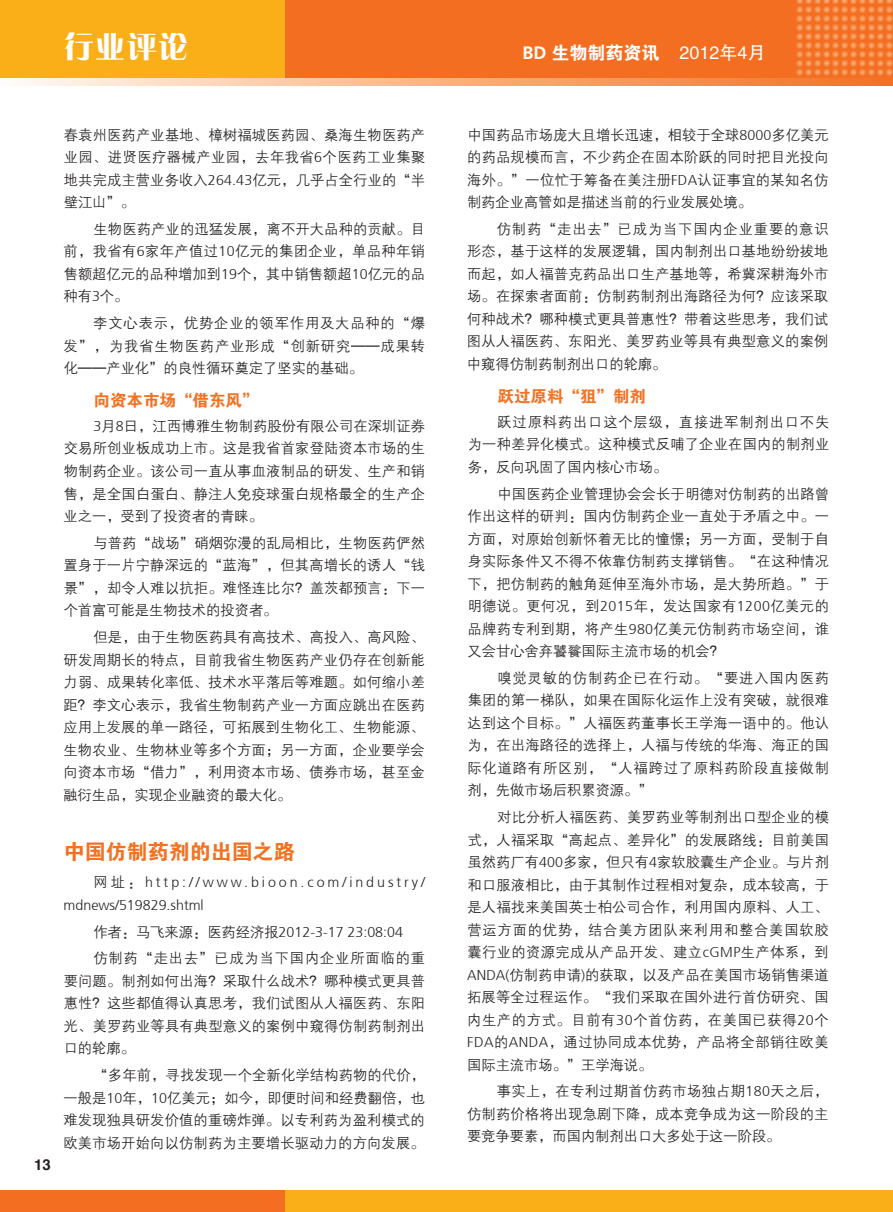
<style>
.page{position:relative;width:893px;height:1212px;background:#fff}
.page>*{position:absolute;margin:0;border:0;box-sizing:border-box;transform-origin:0 0}
.t1{font:30px "FZCQJW GB1 0";color:#fff}
.t2{font:21px "FZDHTJW GB1 0";color:#f37121}
.t3{font:18px "FZHTJW GB1 0";color:#fff}
.t4{font:16.5px "FZDHTJW GB1 0";color:#f37121}
.t5{font:700 15px "Helvetica";color:#231f20}
.t6{font:14.25px/22.5px "FZZDXJW GB1 0";letter-spacing:.015em;color:#231f20;text-align:justify}
.t7{font:300 14.25px/22.5px "Frutiger 45";letter-spacing:.205em;color:#231f20}
.t8{font:300 14.25px "Frutiger 45";color:#231f20}
.s1{font-family:"Frutiger 65";font-weight:700}
.s2{font-family:"FZDHTJW GB1 0"}
.s3{font-family:"Frutiger 45";font-weight:300}
.s4{font-family:"FZZDXJW GB1 0";font-weight:400}
</style>
<div class="page">
<div style="left:0;top:0;width:893px;height:79px;background:#f36e21"></div>
<div style="left:0;top:0;width:285px;height:79px;background:#faaf18"></div>
<div style="left:285px;top:1191px;width:608px;height:21px;background:#faaf18"></div>
<div style="left:0;top:1191px;width:285px;height:21px;background:#f36e21"></div>
<svg style="left:20px;top:79px;width:775px;height:6px;background:#f9b98d"></svg>
<svg style="left:795px;top:0;width:98px;height:85px"></svg>
<h1 class="t1" style="left:64px;top:31px;width:126px">行业评论</h1>
<p class="t3" style="left:522px;top:43px;width:244px"><span class="s1">BD</span> <span class="s2">生物制药资讯</span> 2012年4月</p>
<p class="t6" style="left:64px;top:124px;width:363px">春袁州医药产业基地、樟树福城医药园、桑海生物医药产业园、进贤医疗器械产业园，去年我省<span class="s3">6</span>个医药工业集聚地共完成主营业务收入<span class="s3">264.43</span>亿元，几乎占全行业的“半壁江山”。</p>
<p class="t6" style="left:64px;top:218px;width:363px;text-indent:30px">生物医药产业的迅猛发展，离不开大品种的贡献。目前，我省有<span class="s3">6</span>家年产值过<span class="s3">10</span>亿元的集团企业，单品种年销售额超亿元的品种增加到<span class="s3">19</span>个，其中销售额超<span class="s3">10</span>亿元的品种有<span class="s3">3</span>个。</p>
<p class="t6" style="left:64px;top:312px;width:363px;text-indent:30px">李文心表示，优势企业的领军作用及大品种的“爆发”，为我省生物医药产业形成“创新研究——成果转化——产业化”的良性循环奠定了坚实的基础。</p>
<p class="t4" style="left:94px;top:391px;width:166px">向资本市场“借东风”</p>
<p class="t6" style="left:64px;top:415px;width:363px;text-indent:30px"><span class="s3">3</span>月<span class="s3">8</span>日，江西博雅生物制药股份有限公司在深圳证券交易所创业板成功上市。这是我省首家登陆资本市场的生物制药企业。该公司一直从事血液制品的研发、生产和销售，是全国白蛋白、静注人免疫球蛋白规格最全的生产企业之一，受到了投资者的青睐。</p>
<p class="t6" style="left:63px;top:532px;width:363px;text-indent:30px">与普药“战场”硝烟弥漫的乱局相比，生物医药俨然置身于一片宁静深远的“蓝海”，但其高增长的诱人“钱景”，却令人难以抗拒。难怪连比尔？盖茨都预言：下一个首富可能是生物技术的投资者。</p>
<p class="t6" style="left:63px;top:626px;width:363px;text-indent:30px">但是，由于生物医药具有高技术、高投入、高风险、研发周期长的特点，目前我省生物医药产业仍存在创新能力弱、成果转化率低、技术水平落后等难题。如何缩小差距？李文心表示，我省生物制药产业一方面应跳出在医药应用上发展的单一路径，可拓展到生物化工、生物能源、生物农业、生物林业等多个方面；另一方面，企业要学会向资本市场“借力”，利用资本市场、债券市场，甚至金融衍生品，实现企业融资的最大化。</p>
<p class="t5" style="left:34px;top:1152px;width:18px">13</p>
<h2 class="t2" style="left:64px;top:840px;width:232px">中国仿制药剂的出国之路</h2>
<p class="t7" style="left:64px;top:871px;width:363px;text-indent:30px"><span class="s4">网址：</span>http://www.bioon.com/industry/ mdnews/519829.shtml</p>
<p class="t8" style="left:93px;top:923px;width:311px"><span class="s4">作者：马飞来源：医药经济报</span>2012-3-17 23:08:04</p>
<p class="t6" style="left:64px;top:947px;width:363px;text-indent:30px">仿制药“走出去”已成为当下国内企业所面临的重要问题。制剂如何出海？采取什么战术？哪种模式更具普惠性？这些都值得认真思考，我们试图从人福医药、东阳光、美罗药业等具有典型意义的案例中窥得仿制药制剂出口的轮廓。</p>
<p class="t6" style="left:63px;top:1064px;width:363px;text-indent:30px">“多年前，寻找发现一个全新化学结构药物的代价，一般是<span class="s3">10</span>年，<span class="s3">10</span>亿美元；如今，即便时间和经费翻倍，也难发现独具研发价值的重磅炸弹。以专利药为盈利模式的欧美市场开始向以仿制药为主要增长驱动力的方向发展。</p>
<p class="t6" style="left:467px;top:124px;width:363px">中国药品市场庞大且增长迅速，相较于全球<span class="s3">8000</span>多亿美元的药品规模而言，不少药企在固本阶跃的同时把目光投向海外。”一位忙于筹备在美注册<span class="s3">FDA</span>认证事宜的某知名仿制药企业高管如是描述当前的行业发展处境。</p>
<p class="t6" style="left:467px;top:218px;width:363px;text-indent:30px">仿制药“走出去”已成为当下国内企业重要的意识形态，基于这样的发展逻辑，国内制剂出口基地纷纷拔地而起，如人福普克药品出口生产基地等，希冀深耕海外市场。在探索者面前：仿制药制剂出海路径为何？应该采取何种战术？哪种模式更具普惠性？带着这些思考，我们试图从人福医药、东阳光、美罗药业等具有典型意义的案例中窥得仿制药制剂出口的轮廓。</p>
<p class="t4" style="left:497px;top:387px;width:150px">跃过原料“狙”制剂</p>
<p class="t6" style="left:468px;top:411px;width:363px;text-indent:30px">跃过原料药出口这个层级，直接进军制剂出口不失为一种差异化模式。这种模式反哺了企业在国内的制剂业务，反向巩固了国内核心市场。</p>
<p class="t6" style="left:467px;top:483px;width:363px;text-indent:30px">中国医药企业管理协会会长于明德对仿制药的出路曾作出这样的研判：国内仿制药企业一直处于矛盾之中。一方面，对原始创新怀着无比的憧憬；另一方面，受制于自身实际条件又不得不依靠仿制药支撑销售。“在这种情况下，把仿制药的触角延伸至海外市场，是大势所趋。”于明德说。更何况，到<span class="s3">2015</span>年，发达国家有<span class="s3">1200</span>亿美元的品牌药专利到期，将产生<span class="s3">980</span>亿美元仿制药市场空间，谁又会甘心舍弃饕餮国际主流市场的机会？</p>
<p class="t6" style="left:467px;top:667px;width:363px;text-indent:30px">嗅觉灵敏的仿制药企已在行动。“要进入国内医药集团的第一梯队，如果在国际化运作上没有突破，就很难达到这个目标。”人福医药董事长王学海一语中的。他认为，在出海路径的选择上，人福与传统的华海、海正的国际化道路有所区别，“人福跨过了原料药阶段直接做制剂，先做市场后积累资源。”</p>
<p class="t6" style="left:467px;top:806px;width:363px;text-indent:30px">对比分析人福医药、美罗药业等制剂出口型企业的模式，人福采取“高起点、差异化”的发展路线：目前美国虽然药厂有<span class="s3">400</span>多家，但只有<span class="s3">4</span>家软胶囊生产企业。与片剂和口服液相比，由于其制作过程相对复杂，成本较高，于是人福找来美国英士柏公司合作，利用国内原料、人工、营运方面的优势，结合美方团队来利用和整合美国软胶囊行业的资源完成从产品开发、建立<span class="s3">cGMP</span>生产体系，到<span class="s3">ANDA(</span>仿制药申请<span class="s3">)</span>的获取，以及产品在美国市场销售渠道拓展等全过程运作。“我们采取在国外进行首仿研究、国内生产的方式。目前有<span class="s3">30</span>个首仿药，在美国已获得<span class="s3">20</span>个<span class="s3">FDA</span>的<span class="s3">ANDA</span>，通过协同成本优势，产品将全部销往欧美国际主流市场。”王学海说。</p>
<p class="t6" style="left:467px;top:1080px;width:363px;text-indent:30px">事实上，在专利过期首仿药市场独占期<span class="s3">180</span>天之后，仿制药价格将出现急剧下降，成本竞争成为这一阶段的主要竞争要素，而国内制剂出口大多处于这一阶段。</p>
</div>
